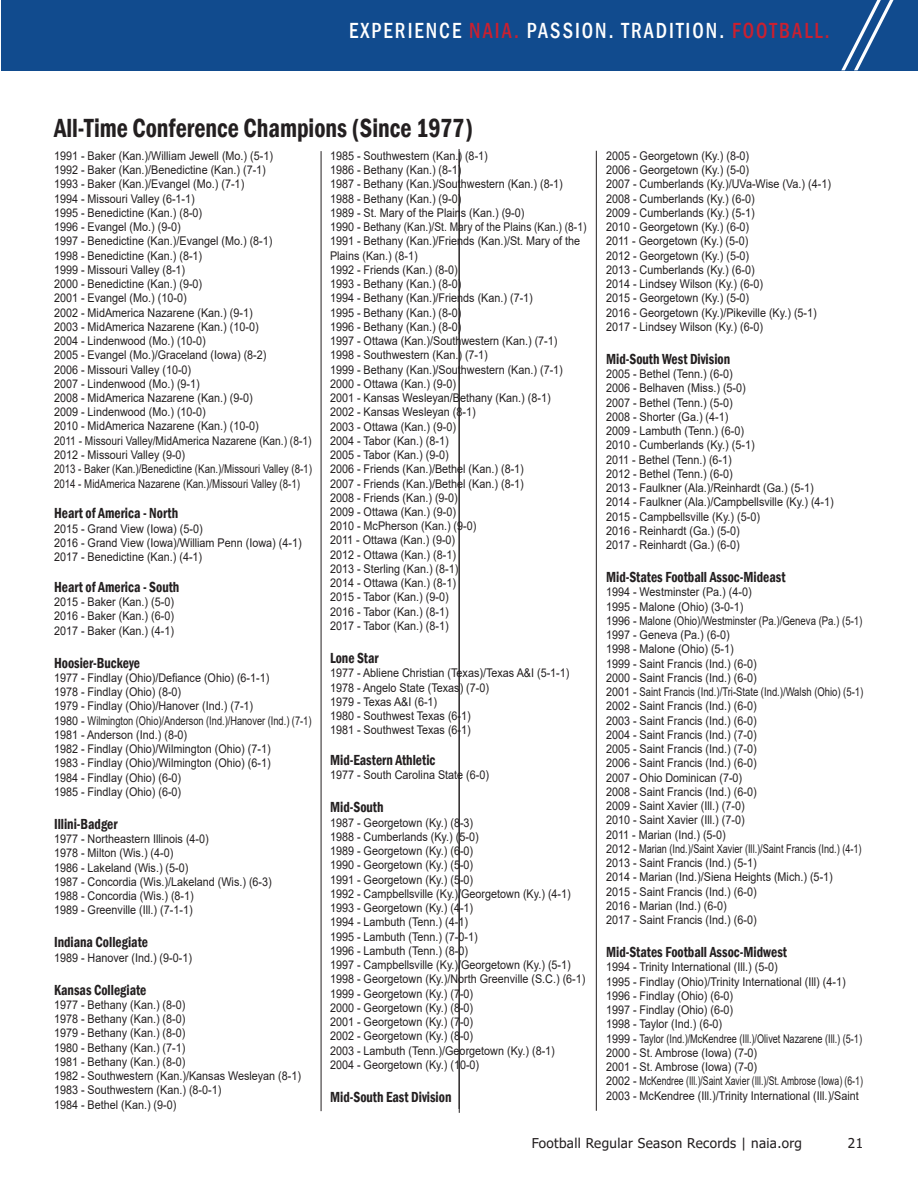
<style>
.page{position:relative;width:918px;height:1188px;background:#fff}
.page>*{position:absolute;margin:0;border:0;box-sizing:border-box;transform-origin:0 0}
.t1{font:600 condensed 27px "Franklin Gothic";color:#231f20;scale:.9 1}
.t2{font:500 condensed 22.5px "Franklin Gothic";letter-spacing:.1em;color:#fff;scale:.9 1}
.t3{font:600 condensed 15px "Franklin Gothic";color:#231f20;scale:.9 1}
.t4{font:13.5px "Tahoma";letter-spacing:.025em;color:#231f20}
.t5{font:12px/14.2px "Arial";color:#231f20;scale:.9 1}
.s1{color:#ca2030}
</style>
<div class="page">
<hr style="left:321px;top:151px;width:1px;height:960px;background:#231f20">
<hr style="left:596px;top:151px;width:1px;height:960px;background:#231f20">
<hr style="left:459px;top:149px;width:1px;height:960px;background:#231f20">
<hr style="left:459px;top:153px;width:1px;height:960px;background:#231f20">
<div style="left:1px;top:0;width:917px;height:70px;background:#114b8e"></div>
<svg style="left:841px;top:0;width:53px;height:70px"></svg>
<h2 class="t2" style="left:349px;top:16px;width:535px">EXPERIENCE <span class="s1">NAIA.</span> PASSION. TRADITION. <span class="s1">FOOTBALL.</span></h2>
<h1 class="t1" style="left:54px;top:109px;width:467px">All-Time Conference Champions (Since 1977)</h1>
<p class="t5" style="left:54px;top:148px;width:288px">1991 - Baker (Kan.)/William Jewell (Mo.) (5-1)<br>1992 - Baker (Kan.)/Benedictine (Kan.) (7-1)<br>1993 - Baker (Kan.)/Evangel (Mo.) (7-1)<br>1994 - Missouri Valley (6-1-1)<br>1995 - Benedictine (Kan.) (8-0)<br>1996 - Evangel (Mo.) (9-0)<br>1997 - Benedictine (Kan.)/Evangel (Mo.) (8-1)<br>1998 - Benedictine (Kan.) (8-1)<br>1999 - Missouri Valley (8-1)<br>2000 - Benedictine (Kan.) (9-0)<br>2001 - Evangel (Mo.) (10-0)<br>2002 - MidAmerica Nazarene (Kan.) (9-1)<br>2003 - MidAmerica Nazarene (Kan.) (10-0)<br>2004 - Lindenwood (Mo.) (10-0)<br>2005 - Evangel (Mo.)/Graceland (Iowa) (8-2)<br>2006 - Missouri Valley (10-0)<br>2007 - Lindenwood (Mo.) (9-1)<br>2008 - MidAmerica Nazarene (Kan.) (9-0)<br>2009 - Lindenwood (Mo.) (10-0)<br>2010 - MidAmerica Nazarene (Kan.) (10-0)<br>2011 - Missouri Valley/MidAmerica Nazarene (Kan.) (8-1)<br>2012 - Missouri Valley (9-0)<br>2013 - Baker (Kan.)/Benedictine (Kan.)/Missouri Valley (8-1)<br>2014 - MidAmerica Nazarene (Kan.)/Missouri Valley (8-1)</p>
<p class="t3" style="left:54px;top:503px;width:139px">Heart of America - North</p>
<p class="t5" style="left:54px;top:521px;width:277px">2015 - Grand View (Iowa) (5-0)<br>2016 - Grand View (Iowa)/William Penn (Iowa) (4-1)<br>2017 - Benedictine (Kan.) (4-1)</p>
<p class="t3" style="left:54px;top:577px;width:141px">Heart of America - South</p>
<p class="t5" style="left:54px;top:595px;width:135px;text-align:justify">2015 - Baker (Kan.) (5-0)<br>2016 - Baker (Kan.) (6-0)<br>2017 - Baker (Kan.) (4-1)</p>
<p class="t3" style="left:54px;top:653px;width:97px">Hoosier-Buckeye</p>
<p class="t5" style="left:54px;top:670px;width:288px">1977 - Findlay (Ohio)/Defiance (Ohio) (6-1-1)<br>1978 - Findlay (Ohio) (8-0)<br>1979 - Findlay (Ohio)/Hanover (Ind.) (7-1)<br>1980 - Wilmington (Ohio)/Anderson (Ind.)/Hanover (Ind.) (7-1)<br>1981 - Anderson (Ind.) (8-0)<br>1982 - Findlay (Ohio)/Wilmington (Ohio) (7-1)<br>1983 - Findlay (Ohio)/Wilmington (Ohio) (6-1)<br>1984 - Findlay (Ohio) (6-0)<br>1985 - Findlay (Ohio) (6-0)</p>
<p class="t3" style="left:54px;top:814px;width:72px">Illini-Badger</p>
<p class="t5" style="left:54px;top:832px;width:244px">1977 - Northeastern Illinois (4-0)<br>1978 - Milton (Wis.) (4-0)<br>1986 - Lakeland (Wis.) (5-0)<br>1987 - Concordia (Wis.)/Lakeland (Wis.) (6-3)<br>1988 - Concordia (Wis.) (8-1)<br>1989 - Greenville (Ill.) (7-1-1)</p>
<p class="t3" style="left:54px;top:932px;width:106px">Indiana Collegiate</p>
<p class="t5" style="left:54px;top:950px;width:155px">1989 - Hanover (Ind.) (9-0-1)</p>
<p class="t3" style="left:54px;top:980px;width:104px">Kansas Collegiate</p>
<p class="t5" style="left:54px;top:997px;width:276px">1977 - Bethany (Kan.) (8-0)<br>1978 - Bethany (Kan.) (8-0)<br>1979 - Bethany (Kan.) (8-0)<br>1980 - Bethany (Kan.) (7-1)<br>1981 - Bethany (Kan.) (8-0)<br>1982 - Southwestern (Kan.)/Kansas Wesleyan (8-1)<br>1983 - Southwestern (Kan.) (8-0-1)<br>1984 - Bethel (Kan.) (9-0)</p>
<p class="t5" style="left:330px;top:148px;width:286px">1985 - Southwestern (Kan.) (8-1)<br>1986 - Bethany (Kan.) (8-1)<br>1987 - Bethany (Kan.)/Southwestern (Kan.) (8-1)<br>1988 - Bethany (Kan.) (9-0)<br>1989 - St. Mary of the Plains (Kan.) (9-0)<br>1990 - Bethany (Kan.)/St. Mary of the Plains (Kan.) (8-1)<br>1991 - Bethany (Kan.)/Friends (Kan.)/St. Mary of the<br>Plains (Kan.) (8-1)<br>1992 - Friends (Kan.) (8-0)<br>1993 - Bethany (Kan.) (8-0)<br>1994 - Bethany (Kan.)/Friends (Kan.) (7-1)<br>1995 - Bethany (Kan.) (8-0)<br>1996 - Bethany (Kan.) (8-0)<br>1997 - Ottawa (Kan.)/Southwestern (Kan.) (7-1)<br>1998 - Southwestern (Kan.) (7-1)<br>1999 - Bethany (Kan.)/Southwestern (Kan.) (7-1)<br>2000 - Ottawa (Kan.) (9-0)<br>2001 - Kansas Wesleyan/Bethany (Kan.) (8-1)<br>2002 - Kansas Wesleyan (8-1)<br>2003 - Ottawa (Kan.) (9-0)<br>2004 - Tabor (Kan.) (8-1)<br>2005 - Tabor (Kan.) (9-0)<br>2006 - Friends (Kan.)/Bethel (Kan.) (8-1)<br>2007 - Friends (Kan.)/Bethel (Kan.) (8-1)<br>2008 - Friends (Kan.) (9-0)<br>2009 - Ottawa (Kan.) (9-0)<br>2010 - McPherson (Kan.) (9-0)<br>2011 - Ottawa (Kan.) (9-0)<br>2012 - Ottawa (Kan.) (8-1)<br>2013 - Sterling (Kan.) (8-1)<br>2014 - Ottawa (Kan.) (8-1)<br>2015 - Tabor (Kan.) (9-0)<br>2016 - Tabor (Kan.) (8-1)<br>2017 - Tabor (Kan.) (8-1)</p>
<p class="t3" style="left:330px;top:648px;width:56px">Lone Star</p>
<p class="t5" style="left:330px;top:666px;width:268px">1977 - Abliene Christian (Texas)/Texas A&amp;I (5-1-1)<br>1978 - Angelo State (Texas) (7-0)<br>1979 - Texas A&amp;I (6-1)<br>1980 - Southwest Texas (6-1)<br>1981 - Southwest Texas (6-1)</p>
<p class="t3" style="left:330px;top:750px;width:119px">Mid-Eastern Athletic</p>
<p class="t5" style="left:330px;top:768px;width:178px">1977 - South Carolina State (6-0)</p>
<p class="t3" style="left:330px;top:797px;width:61px">Mid-South</p>
<p class="t5" style="left:330px;top:815px;width:285px">1987 - Georgetown (Ky.) (8-3)<br>1988 - Cumberlands (Ky.) (5-0)<br>1989 - Georgetown (Ky.) (6-0)<br>1990 - Georgetown (Ky.) (5-0)<br>1991 - Georgetown (Ky.) (5-0)<br>1992 - Campbellsville (Ky.)/Georgetown (Ky.) (4-1)<br>1993 - Georgetown (Ky.) (4-1)<br>1994 - Lambuth (Tenn.) (4-1)<br>1995 - Lambuth (Tenn.) (7-0-1)<br>1996 - Lambuth (Tenn.) (8-0)<br>1997 - Campbellsville (Ky.)/Georgetown (Ky.) (5-1)<br>1998 - Georgetown (Ky.)/North Greenville (S.C.) (6-1)<br>1999 - Georgetown (Ky.) (7-0)<br>2000 - Georgetown (Ky.) (8-0)<br>2001 - Georgetown (Ky.) (7-0)<br>2002 - Georgetown (Ky.) (8-0)<br>2003 - Lambuth (Tenn.)/Georgetown (Ky.) (8-1)<br>2004 - Georgetown (Ky.) (10-0)</p>
<p class="t3" style="left:330px;top:1087px;width:136px">Mid-South East Division</p>
<p class="t5" style="left:606px;top:148px;width:252px">2005 - Georgetown (Ky.) (8-0)<br>2006 - Georgetown (Ky.) (5-0)<br>2007 - Cumberlands (Ky.)/UVa-Wise (Va.) (4-1)<br>2008 - Cumberlands (Ky.) (6-0)<br>2009 - Cumberlands (Ky.) (5-1)<br>2010 - Georgetown (Ky.) (6-0)<br>2011 - Georgetown (Ky.) (5-0)<br>2012 - Georgetown (Ky.) (5-0)<br>2013 - Cumberlands (Ky.) (6-0)<br>2014 - Lindsey Wilson (Ky.) (6-0)<br>2015 - Georgetown (Ky.) (5-0)<br>2016 - Georgetown (Ky.)/Pikeville (Ky.) (5-1)<br>2017 - Lindsey Wilson (Ky.) (6-0)</p>
<p class="t3" style="left:606px;top:349px;width:140px">Mid-South West Division</p>
<p class="t5" style="left:606px;top:367px;width:255px">2005 - Bethel (Tenn.) (6-0)<br>2006 - Belhaven (Miss.) (5-0)<br>2007 - Bethel (Tenn.) (5-0)<br>2008 - Shorter (Ga.) (4-1)<br>2009 - Lambuth (Tenn.) (6-0)<br>2010 - Cumberlands (Ky.) (5-1)<br>2011 - Bethel (Tenn.) (6-1)<br>2012 - Bethel (Tenn.) (6-0)<br>2013 - Faulkner (Ala.)/Reinhardt (Ga.) (5-1)<br>2014 - Faulkner (Ala.)/Campbellsville (Ky.) (4-1)<br>2015 - Campbellsville (Ky.) (5-0)<br>2016 - Reinhardt (Ga.) (5-0)<br>2017 - Reinhardt (Ga.) (6-0)</p>
<p class="t3" style="left:606px;top:567px;width:201px">Mid-States Football Assoc-Mideast</p>
<p class="t5" style="left:606px;top:585px;width:287px">1994 - Westminster (Pa.) (4-0)<br>1995 - Malone (Ohio) (3-0-1)<br>1996 - Malone (Ohio)/Westminster (Pa.)/Geneva (Pa.) (5-1)<br>1997 - Geneva (Pa.) (6-0)<br>1998 - Malone (Ohio) (5-1)<br>1999 - Saint Francis (Ind.) (6-0)<br>2000 - Saint Francis (Ind.) (6-0)<br>2001 - Saint Francis (Ind.)/Tri-State (Ind.)/Walsh (Ohio) (5-1)<br>2002 - Saint Francis (Ind.) (6-0)<br>2003 - Saint Francis (Ind.) (6-0)<br>2004 - Saint Francis (Ind.) (7-0)<br>2005 - Saint Francis (Ind.) (7-0)<br>2006 - Saint Francis (Ind.) (6-0)<br>2007 - Ohio Dominican (7-0)<br>2008 - Saint Francis (Ind.) (6-0)<br>2009 - Saint Xavier (Ill.) (7-0)<br>2010 - Saint Xavier (Ill.) (7-0)<br>2011 - Marian (Ind.) (5-0)<br>2012 - Marian (Ind.)/Saint Xavier (Ill.)/Saint Francis (Ind.) (4-1)<br>2013 - Saint Francis (Ind.) (5-1)<br>2014 - Marian (Ind.)/Siena Heights (Mich.) (5-1)<br>2015 - Saint Francis (Ind.) (6-0)<br>2016 - Marian (Ind.) (6-0)<br>2017 - Saint Francis (Ind.) (6-0)</p>
<p class="t3" style="left:606px;top:942px;width:203px">Mid-States Football Assoc-Midwest</p>
<p class="t5" style="left:606px;top:960px;width:287px">1994 - Trinity International (Ill.) (5-0)<br>1995 - Findlay (Ohio)/Trinity International (Ill) (4-1)<br>1996 - Findlay (Ohio) (6-0)<br>1997 - Findlay (Ohio) (6-0)<br>1998 - Taylor (Ind.) (6-0)<br>1999 - Taylor (Ind.)/McKendree (Ill.)/Olivet Nazarene (Ill.) (5-1)<br>2000 - St. Ambrose (Iowa) (7-0)<br>2001 - St. Ambrose (Iowa) (7-0)<br>2002 - McKendree (Ill.)/Saint Xavier (Ill.)/St. Ambrose (Iowa) (6-1)<br>2003 - McKendree (Ill.)/Trinity International (Ill.)/Saint</p>
<p class="t4" style="left:532px;top:1134px;width:272px">Football Regular Season Records | naia.org</p>
<p class="t4" style="left:848px;top:1134px;width:17px">21</p>
</div>
